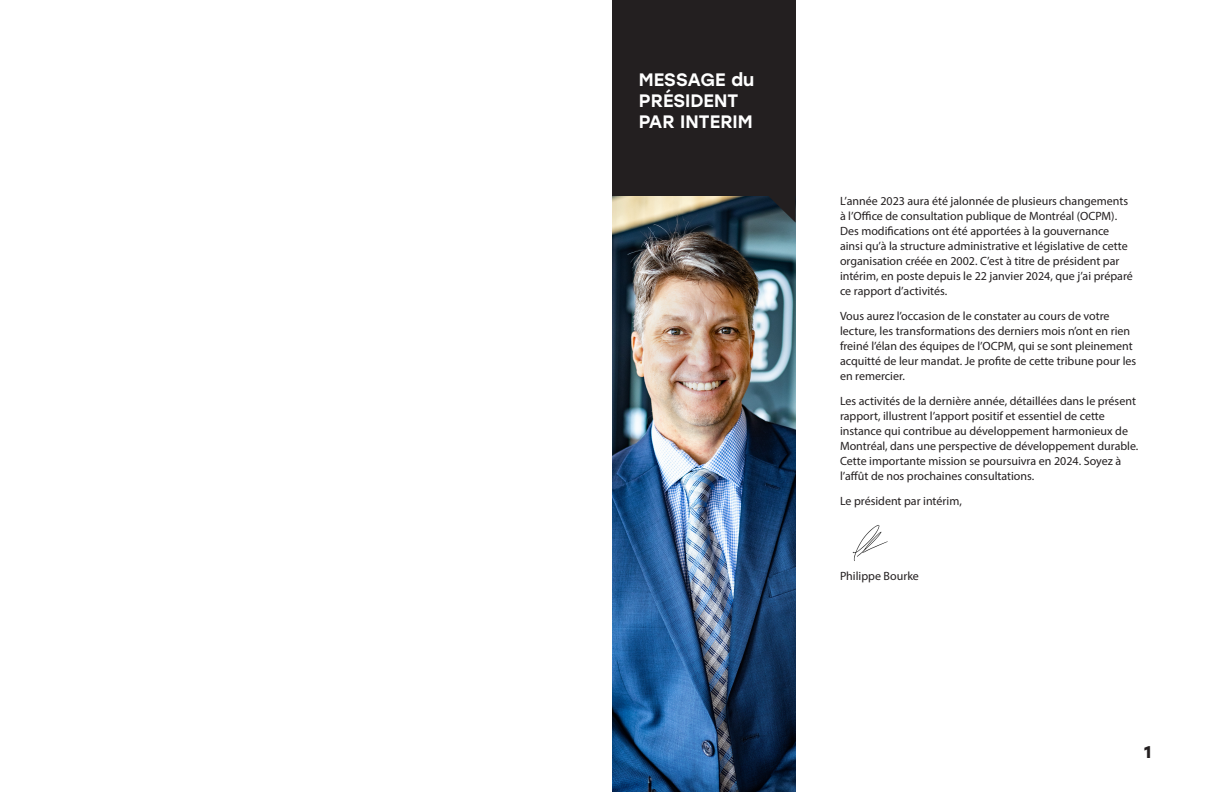
<style>
.page{position:relative;width:1224px;height:792px;background:#fff}
.page>*{position:absolute;margin:0;border:0;box-sizing:border-box;transform-origin:0 0}
.Grand_titre{font:500 18px/21px "Stolzl";color:#fff}
.t1{font:700 17px "Stolzl";color:#231f20}
.General_texte{font:12px/15px "Myriad Pro";color:#231f20}
</style>
<div class="page">
<img style="left:852px;top:525px;width:36px;height:36px">
<img style="left:612px;top:196px;width:184px;height:596px">
<div style="left:612px;top:0;width:184px;height:196px;background:#231f20"></div>
<svg style="left:768px;top:196px;width:28px;height:27px"></svg>
<p class="Grand_titre" style="left:639px;top:68px;width:117px">MESSAGE du<br>PRÉSIDENT</p>
<p class="Grand_titre" style="left:639px;top:110px;width:115px">PAR INTERIM</p>
<p class="General_texte" style="left:840px;top:193px;width:294px">L’année 2023 aura été jalonnée de plusieurs changements à l’Office de consultation publique de Montréal (OCPM).<br>Des modifications ont été apportées à la gouvernance ainsi qu’à la structure administrative et législative de cette organisation créée en 2002. C’est à titre de président par intérim, en poste depuis le 22 janvier 2024, que j’ai préparé ce rapport d’activités.</p>
<p class="General_texte" style="left:840px;top:308px;width:298px">Vous aurez l’occasion de le constater au cours de votre lecture, les transformations des derniers mois n’ont en rien freiné l’élan des équipes de l’OCPM, qui se sont pleinement acquitté de leur mandat. Je profite de cette tribune pour les en remercier.</p>
<p class="General_texte" style="left:840px;top:393px;width:300px">Les activités de la dernière année, détaillées dans le présent rapport, illustrent l’apport positif et essentiel de cette instance qui contribue au développement harmonieux de Montréal, dans une perspective de développement durable.<br>Cette importante mission se poursuivra en 2024. Soyez à l’affût de nos prochaines consultations.</p>
<p class="General_texte" style="left:840px;top:493px;width:123px">Le président par intérim,</p>
<p class="General_texte" style="left:840px;top:568px;width:81px">Philippe Bourke</p>
<h2 class="t1" style="left:1144px;top:740px;width:9px">1</h2>
</div>
